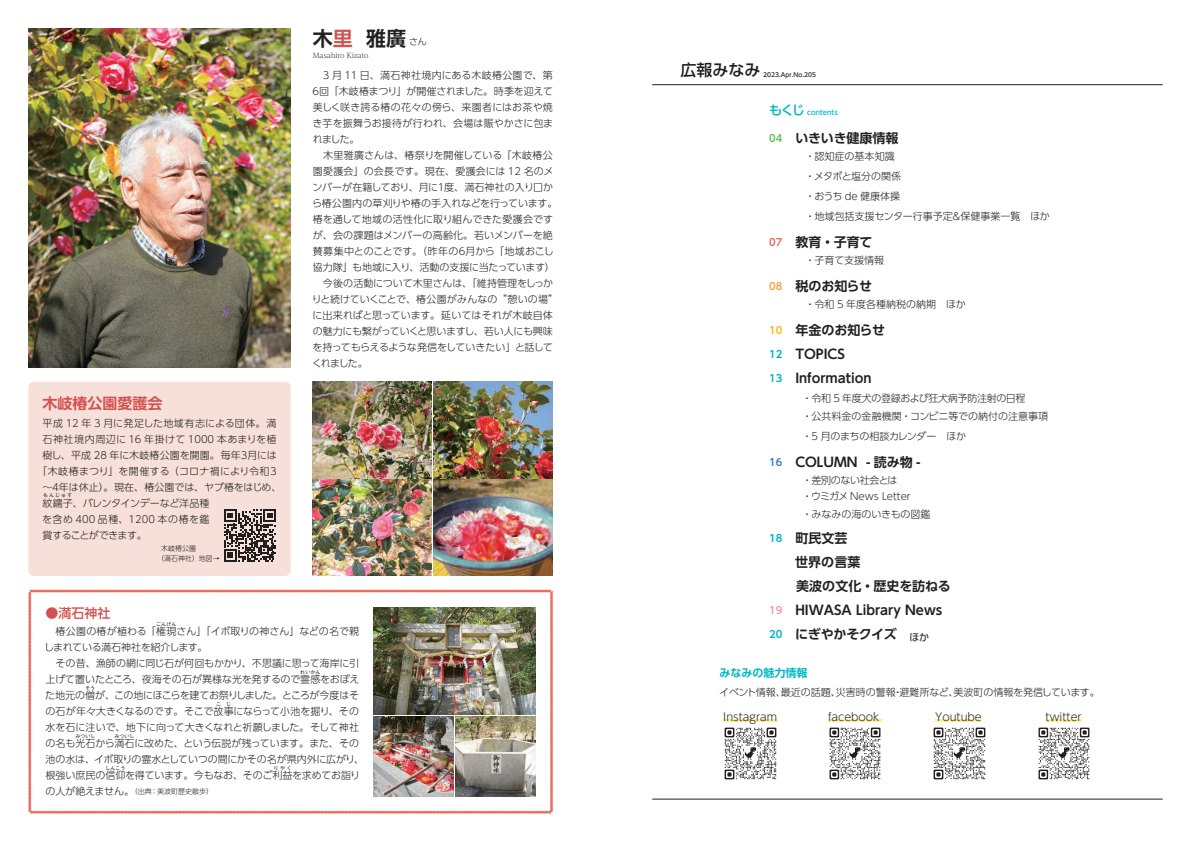
<style>
.page{position:relative;width:1191px;height:842px;background:#fff}
.page>*{position:absolute;margin:0;border:0;box-sizing:border-box;transform-origin:0 0}
.本文_10pt{font:700 20px "UD Shin Go Pro De";color:#231f20}
.本文_10pt-2{font:500 16px "UD Shin Go Pro";letter-spacing:-.005em;color:#231f20}
.本文_10pt-3{font:700 15px "UD Shin Go Pro De";color:#d35151}
.本文_10pt-4{font:700 13px "UD Shin Go Pro De";color:#231f20}
.本文_10pt-5{font:700 13px "UD Shin Go Pro De";letter-spacing:-.025em;color:#231f20}
.本文_10pt-6{font:500 13px "UD Shin Go Pro";color:#d35151}
.本文_10pt-7{font:300 11px "UD Shin Go Pro";color:#231f20}
.本文_10pt-8{font:700 11px "UD Shin Go Pro De";color:#00b7c7}
.本文_10pt-9{font:300 10px/16px "UD Shin Go Pro";color:#231f20}
.本文_10pt-10{font:300 10px/16px "UD Shin Go Pro";letter-spacing:-.02em;color:#231f20}
.本文_10pt-11{font:300 10px "UD Shin Go Pro";letter-spacing:-.035em;color:#231f20}
.本文_10pt-12{font:300 10px "UD Shin Go Pro";letter-spacing:-.03em;color:#231f20}
.本文_10pt-13{font:300 10px "UD Shin Go Pro";letter-spacing:.03em;color:#231f20}
.本文_10pt-14{font:300 10px "UD Shin Go Pro";letter-spacing:.025em;color:#231f20}
.本文_10pt-15{font:300 10px "UD Shin Go Pro";letter-spacing:-.04em;color:#231f20}
.本文_10pt-16{font:300 9px "UD Shin Go Pro";color:#231f20}
.本文_10pt-17{font:300 7px "UD Shin Go Pro";color:#231f20}
.本文_10pt-18{font:300 7px "Reim Pro";color:#231f20}
.本文_10pt-19{font:500 7px "UD Shin Go Pro";color:#00b7c7}
.本文_10pt-20{font:500 6px "UD Shin Go Pro";color:#231f20}
.本文_10pt-21{font:300 5px "UD Shin Go Pro";letter-spacing:.01em;color:#231f20}
.s1{color:#d35151}
.s2{font-size:10px}
.s3{font-size:13px}
.s4{font-size:10px;color:#6bbf58}
.s5{font-size:10px;color:#e76e61}
.s6{font-size:10px;color:#f2a54a}
.s7{font-size:10px;color:#fcb814}
.s8{font-size:10px;color:#00b7c7}
.s9{font-size:10px;color:#4280c2}
.s10{font-size:10px;color:#eb99c2}
</style>
<div class="page">
<hr style="left:652px;top:84px;width:510px;height:1px;background:#231f20">
<hr style="left:652px;top:799px;width:510px;height:1px;background:#231f20">
<img style="left:724px;top:727px;width:53px;height:53px">
<img style="left:1038px;top:727px;width:52px;height:53px">
<hr style="left:723px;top:719px;width:54px;height:3px;background:#ffee8b">
<img style="left:829px;top:727px;width:52px;height:53px">
<hr style="left:828px;top:719px;width:54px;height:3px;background:#ffee8b">
<img style="left:933px;top:727px;width:53px;height:53px">
<hr style="left:935px;top:719px;width:46px;height:3px;background:#ffee8b">
<hr style="left:1045px;top:719px;width:37px;height:3px;background:#ffee8b">
<img style="left:28px;top:28px;width:263px;height:340px">
<div style="left:28px;top:382px;width:263px;height:194px;background:#f7e0d9;border-radius:6px"></div>
<img style="left:313px;top:382px;width:240px;height:96px">
<img style="left:313px;top:480px;width:240px;height:96px">
<svg style="left:28px;top:589px;width:525px;height:225px"></svg>
<img style="left:373px;top:607px;width:163px;height:190px">
<svg style="left:224px;top:509px;width:52px;height:53px"></svg>
<p class="本文_10pt" style="left:313px;top:22px;width:95px">木<span class="s1">里</span> 雅廣</p>
<p class="本文_10pt-16" style="left:409px;top:34px;width:19px">さん</p>
<p class="本文_10pt-18" style="left:313px;top:49px;width:57px">Masahiro Kizato</p>
<p class="本文_10pt-3" style="left:43px;top:391px;width:121px">木岐椿公園愛護会</p>
<p class="本文_10pt-9" style="left:43px;top:415px;width:235px">平成 12 年 3 月に発足した地域有志による団体。満</p>
<p class="本文_10pt-13" style="left:43px;top:431px;width:235px">石神社境内周辺に 16 年掛けて 1000 本あまりを植</p>
<p class="本文_10pt-9" style="left:43px;top:447px;width:236px">樹し、平成 28 年に木岐椿公園を開園。毎年３月には</p>
<p class="本文_10pt-14" style="left:37px;top:463px;width:243px">「木岐椿まつり」を開催する（コロナ禍により令和３</p>
<p class="本文_10pt-9" style="left:42px;top:479px;width:240px">〜４年は休止）。現在、椿公園では、ヤブ椿をはじめ、</p>
<p class="本文_10pt-12" style="left:43px;top:495px;width:168px">紋繻子、バレンタインデーなど洋品種</p>
<p class="本文_10pt-21" style="left:43px;top:491px;width:31px">もんじゅす</p>
<p class="本文_10pt-9" style="left:42px;top:511px;width:169px">を含め 400 品種、1200 本の椿を鑑賞することができます。</p>
<p class="本文_10pt-17" style="left:161px;top:543px;width:36px">木岐椿公園</p>
<p class="本文_10pt-17" style="left:157px;top:553px;width:64px">（満石神社）地図→</p>
<p class="本文_10pt-9" style="left:311px;top:66px;width:244px;text-align:justify">　3 月 11 日、満石神社境内にある木岐椿公園で、第６回「木岐椿まつり」が開催されました。時季を迎えて美しく咲き誇る椿の花々の傍ら、来園者にはお茶や焼き芋を振舞うお接待が行われ、会場は賑やかさに包まれました。</p>
<p class="本文_10pt-9" style="left:312px;top:146px;width:247px">　木里雅廣さんは、椿祭りを開催している「木岐椿公園愛護会」の会長です。現在、愛護会には 12 名のメンバーが在籍しており、月に１度、満石神社の入り口から椿公園内の草刈りや椿の手入れなどを行っています。椿を通して地域の活性化に取り組んできた愛護会ですが、会の課題はメンバーの高齢化。若いメンバーを絶賛募集中とのことです。（昨年の６月から「地域おこし協力隊」も地域に入り、活動の支援に当たっています）</p>
<p class="本文_10pt-9" style="left:312px;top:274px;width:248px">　今後の活動について木里さんは、「維持管理をしっかりと続けていくことで、椿公園がみんなの“憩いの場”に出来ればと思っています。延いてはそれが木岐自体の魅力にも繋がっていくと思いますし、若い人にも興味を持ってもらえるような発信をしていきたい」と話してくれました。</p>
<p class="本文_10pt-6" style="left:45px;top:602px;width:67px">●満石神社</p>
<p class="本文_10pt-9" style="left:45px;top:623px;width:315px">　椿公園の椿が植わる「権現さん」「イボ取りの神さん」などの名で親</p>
<p class="本文_10pt-21" style="left:156px;top:620px;width:22px">ごんげん</p>
<p class="本文_10pt-15" style="left:44px;top:639px;width:165px">しまれている満石神社を紹介します。</p>
<p class="本文_10pt-9" style="left:45px;top:655px;width:316px">　その昔、漁師の網に同じ石が何回もかかり、不思議に思って海岸に引上げて置いたところ、夜海その石が異様な光を発するので霊感をおぼえ</p>
<p class="本文_10pt-21" style="left:300px;top:668px;width:22px">れいかん</p>
<p class="本文_10pt-11" style="left:45px;top:687px;width:315px">た地元の僧が、この地にほこらを建てお祭りしました。ところが今度はそ</p>
<p class="本文_10pt-21" style="left:85px;top:684px;width:11px">そう</p>
<p class="本文_10pt-9" style="left:45px;top:703px;width:315px">の石が年々大きくなるのです。そこで故事にならって小池を掘り、その</p>
<p class="本文_10pt-21" style="left:216px;top:700px;width:17px">こ じ</p>
<p class="本文_10pt-9" style="left:45px;top:719px;width:315px">水を石に注いで、地下に向って大きくなれと祈願しました。そして神社の名も光石から満石に改めた、という伝説が残っています。また、その</p>
<p class="本文_10pt-21" style="left:75px;top:732px;width:22px">みついし</p>
<p class="本文_10pt-21" style="left:114px;top:732px;width:22px">みついし</p>
<p class="本文_10pt-10" style="left:45px;top:751px;width:320px">池の水は、イボ取りの霊水としていつの間にかその名が県内外に広がり、根強い庶民の信仰を得ています。今もなお、そのご利益を求めてお詣り</p>
<p class="本文_10pt-21" style="left:105px;top:764px;width:21px">しんこう</p>
<p class="本文_10pt-21" style="left:273px;top:764px;width:20px">りやく</p>
<p class="本文_10pt-17" style="left:45px;top:786px;width:169px"><span class="s2">の人が絶えません。</span>（出典：美波町歴史散歩）</p>
<p class="本文_10pt-2" style="left:680px;top:57px;width:81px">広報みなみ</p>
<p class="本文_10pt-20" style="left:763px;top:70px;width:54px">2023.Apr.No.205</p>
<p class="本文_10pt-19" style="left:769px;top:107px;width:70px"><span class="s3">もくじ</span> contents</p>
<p class="本文_10pt-4" style="left:769px;top:127px;width:131px"><span class="s4">04</span> いきいき健康情報</p>
<p class="本文_10pt-9" style="left:805px;top:148px;width:91px">・認知症の基本知識</p>
<p class="本文_10pt-12" style="left:805px;top:168px;width:97px">・メタボと塩分の関係</p>
<p class="本文_10pt-9" style="left:805px;top:188px;width:97px">・おうち de 健康体操</p>
<p class="本文_10pt-9" style="left:805px;top:208px;width:246px">・地域包括支援センター行事予定＆保健事業一覧　ほか</p>
<p class="本文_10pt-4" style="left:769px;top:231px;width:105px"><span class="s5">07</span> 教育・子育て</p>
<p class="本文_10pt-9" style="left:805px;top:252px;width:81px">・子育て支援情報</p>
<p class="本文_10pt-4" style="left:769px;top:275px;width:104px"><span class="s6">08</span> 税のお知らせ</p>
<p class="本文_10pt-9" style="left:805px;top:296px;width:162px">・令和 5 年度各種納税の納期　ほか</p>
<p class="本文_10pt-4" style="left:769px;top:319px;width:117px"><span class="s7">10</span> 年金のお知らせ</p>
<p class="本文_10pt-4" style="left:769px;top:343px;width:77px"><span class="s8">12</span> TOPICS</p>
<p class="本文_10pt-4" style="left:769px;top:367px;width:104px"><span class="s8">13</span> Information</p>
<p class="本文_10pt-12" style="left:802px;top:390px;width:225px">・令和 5 年度犬の登録および狂犬病予防注射の日程</p>
<p class="本文_10pt-9" style="left:802px;top:408px;width:247px">・公共料金の金融機関・コンビニ等での納付の注意事項</p>
<p class="本文_10pt-11" style="left:802px;top:428px;width:165px">・5 月のまちの相談カレンダー　ほか</p>
<p class="本文_10pt-4" style="left:769px;top:451px;width:153px"><span class="s9">16</span> COLUMN - 読み物 -</p>
<p class="本文_10pt-11" style="left:802px;top:472px;width:97px">・差別のない社会とは</p>
<p class="本文_10pt-9" style="left:802px;top:488px;width:110px">・ウミガメ News Letter</p>
<p class="本文_10pt-9" style="left:802px;top:506px;width:130px">・みなみの海のいきもの図鑑</p>
<p class="本文_10pt-4" style="left:769px;top:527px;width:80px"><span class="s8">18</span> 町民文芸</p>
<p class="本文_10pt-4" style="left:769px;top:551px;width:93px">　　世界の言葉</p>
<p class="本文_10pt-4" style="left:796px;top:575px;width:156px">美波の文化・歴史を訪ねる</p>
<p class="本文_10pt-4" style="left:769px;top:599px;width:174px"><span class="s10">19</span> HIWASA Library News</p>
<p class="本文_10pt-5" style="left:769px;top:623px;width:162px"><span class="s8">20</span> にぎやかそクイズ　<sub>ほか</sub></p>
<p class="本文_10pt-8" style="left:719px;top:664px;width:90px">みなみの魅力情報</p>
<p class="本文_10pt-9" style="left:719px;top:683px;width:382px">イベント情報、最近の話題、災害時の警報・避難所など、美波町の情報を発信しています。</p>
<p class="本文_10pt-7" style="left:723px;top:708px;width:55px">Instagram</p>
<p class="本文_10pt-7" style="left:828px;top:708px;width:53px">facebook</p>
<p class="本文_10pt-7" style="left:935px;top:708px;width:48px">Youtube</p>
<p class="本文_10pt-7" style="left:1045px;top:708px;width:38px">twitter</p>
</div>
